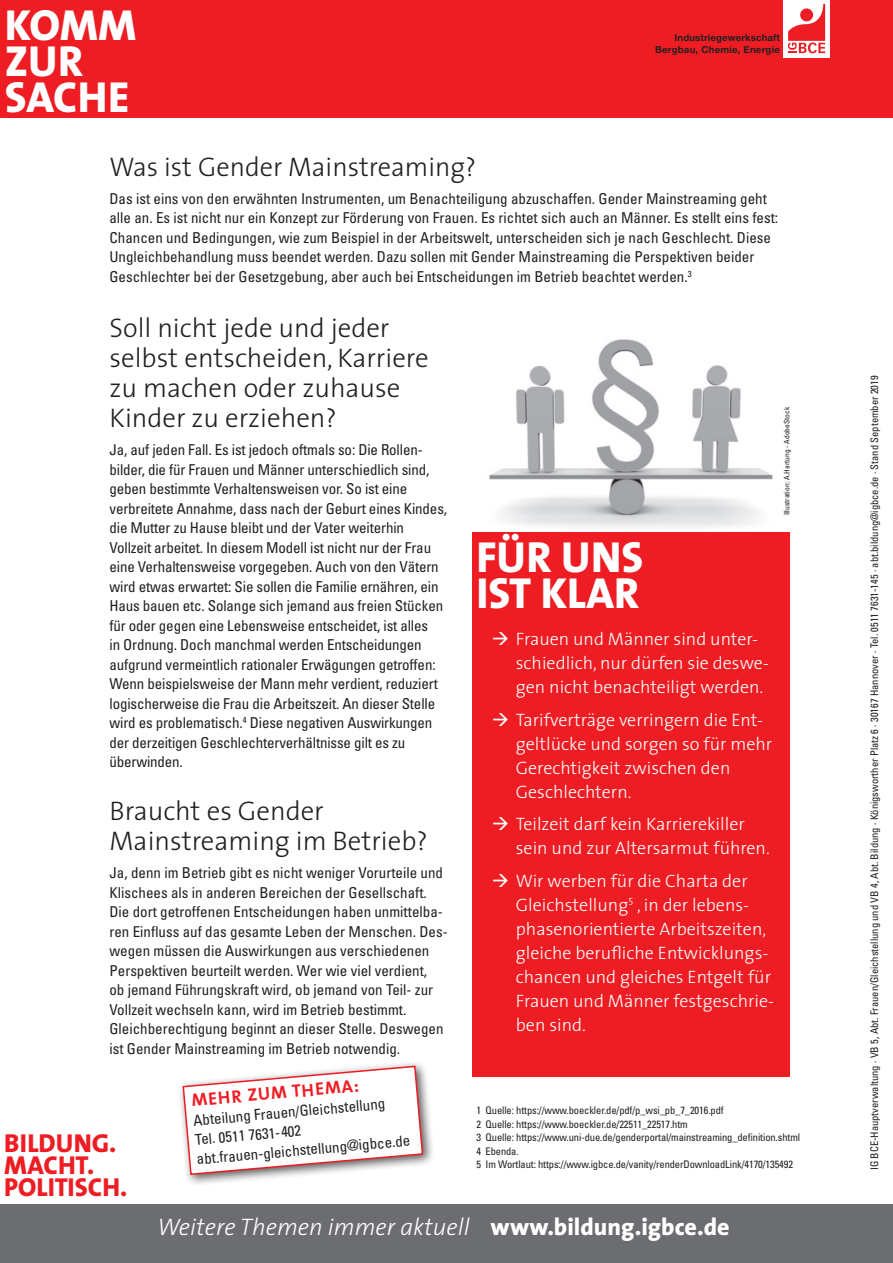
<style>
.page{position:relative;width:893px;height:1263px;background:#fff}
.page>*{position:absolute;margin:0;border:0;box-sizing:border-box;transform-origin:0 0}
.t1{font:800 43.65px/36.3px "The Sans";color:#fff}
.t2{font:300 27px/30px "The Sans";color:#231f20}
.t3{font:800 26.1px/21.9px "The Sans";color:#ee1d23}
.t4{font:italic 300 24px "The Sans";color:#fff}
.t5{font:300 18px/24px "The Sans";color:#fff}
.t6{font:700 18px "The Sans";color:#ee1d23}
.t7{font:condensed 15px/19.5px "Univers";color:#231f20}
.t8{font:condensed 10.5px/13.5px "Univers";letter-spacing:-.01em;color:#231f20}
.t9{font:700 9.6px/12.3px "Helvetica Neue";letter-spacing:.01em;color:#231f20;text-align:right}
.t10{font:condensed 7.5px "Univers";color:#231f20}
.s1{font-weight:800;font-style:normal}
</style>
<div class="page">
<div style="left:472px;top:532px;width:318px;height:545px;background:#ee1d23"></div>
<div style="left:0;top:0;width:893px;height:117px;background:#ee1d23"></div>
<div style="left:784px;top:0;width:46px;height:57px;background:#fff"></div>
<svg style="left:788px;top:4px;width:37px;height:49px"></svg>
<div style="left:800px;top:8px;width:13px;height:13px;background:#ee1d23;border-radius:50%"></div>
<div style="left:177px;top:1060px;width:258px;height:127px;background:#231f20;opacity:.75"></div>
<svg style="left:182px;top:1065px;width:242px;height:111px"></svg>
<div style="left:0;top:1204px;width:893px;height:59px;background:#6c6d70"></div>
<img style="left:489px;top:339px;width:284px;height:189px">
<h1 class="t1" style="left:5px;top:6px;width:133px">KOMM<br>ZUR<br>SACHE</h1>
<p class="t9" style="left:655px;top:31px;width:126px">Industriegewerkschaft<br>Bergbau, Chemie, Energie</p>
<h2 class="t2" style="left:109px;top:151px;width:368px">Was ist Gender Mainstreaming?</h2>
<p class="t7" style="left:109px;top:188px;width:670px">Das ist eins von den erwähnten Instrumenten, um Benachteiligung abzuschaffen. Gender Mainstreaming geht alle an. Es ist nicht nur ein Konzept zur Förderung von Frauen. Es richtet sich auch an Männer. Es stellt eins fest:<br>Chancen und Bedingungen, wie zum Beispiel in der Arbeitswelt, unterscheiden sich je nach Geschlecht. Diese Ungleichbehandlung muss beendet werden. Dazu sollen mit Gender Mainstreaming die Perspektiven beider Geschlechter bei der Gesetzgebung, aber auch bei Entscheidungen im Betrieb beachtet werden.<sup>3</sup></p>
<h2 class="t2" style="left:109px;top:312px;width:321px">Soll nicht jede und jeder selbst entscheiden, Karriere zu machen oder zuhause<br>Kinder zu erziehen?</h2>
<p class="t7" style="left:109px;top:440px;width:339px">Ja, auf jeden Fall. Es ist jedoch oftmals so: Die Rollen&shy;bilder, die für Frauen und Männer unterschiedlich sind, geben bestimmte Verhaltensweisen vor. So ist eine verbreitete Annahme, dass nach der Geburt eines Kindes, die Mutter zu Hause bleibt und der Vater weiterhin Vollzeit arbeitet. In diesem Modell ist nicht nur der Frau eine Verhaltensweise vorgegeben. Auch von den Vätern wird etwas erwartet: Sie sollen die Familie ernähren, ein Haus bauen etc. Solange sich jemand aus freien Stücken für oder gegen eine Lebensweise entscheidet, ist alles<br>in Ordnung. Doch manchmal werden Entscheidungen aufgrund vermeintlich rationaler Erwägungen getroffen:<br>Wenn beispielsweise der Mann mehr verdient, reduziert logischerweise die Frau die Arbeitszeit. An dieser Stelle wird es problematisch.<sup>4</sup> Diese negativen Auswirkungen der derzeitigen Geschlechterverhältnisse gilt es zu überwinden.</p>
<p class="t10" style="left:782px;top:515px;width:110px;rotate:-90deg">Illustration: A.Hartung - AdobeStock</p>
<h1 class="t1" style="left:477px;top:538px;width:168px">FÜR UNS<br>IST KLAR</h1>
<p class="t5" style="left:516px;top:627px;width:255px;text-indent:-24px">→ Frauen und Männer sind unter&shy;schiedlich, nur dürfen sie deswe&shy;gen nicht benachteiligt werden.</p>
<p class="t5" style="left:516px;top:707px;width:258px;text-indent:-24px">→ Tarifverträge verringern die Ent&shy;geltlücke und sorgen so für mehr<br>Gerechtigkeit zwischen den<br>Geschlechtern.</p>
<p class="t5" style="left:516px;top:812px;width:255px;text-indent:-24px">→ Teilzeit darf kein Karrierekiller sein und zur Altersarmut führen.</p>
<p class="t5" style="left:516px;top:868px;width:260px;text-indent:-24px">→ Wir werben für die Charta der<br>Gleichstellung<sup>5</sup> , in der lebens&shy;phasenorientierte Arbeitszeiten, gleiche berufliche Entwicklungs&shy;chancen und gleiches Entgelt für<br>Frauen und Männer festgeschrie&shy;ben sind.</p>
<h2 class="t2" style="left:109px;top:795px;width:320px">Braucht es Gender<br>Mainstreaming im Betrieb?</h2>
<p class="t7" style="left:109px;top:862px;width:340px">Ja, denn im Betrieb gibt es nicht weniger Vorurteile und Klischees als in anderen Bereichen der Gesellschaft.<br>Die dort getroffenen Entscheidungen haben unmittelba&shy;ren Einfluss auf das gesamte Leben der Menschen. Des&shy;wegen müssen die Auswirkungen aus verschiedenen Perspektiven beurteilt werden. Wer wie viel verdient,<br>ob jemand Führungskraft wird, ob jemand von Teil- zur Vollzeit wechseln kann, wird im Betrieb bestimmt.<br>Gleichberechtigung beginnt an dieser Stelle. Deswegen ist Gender Mainstreaming im Betrieb notwendig.</p>
<p class="t6" style="left:190px;top:1085px;width:169px;rotate:-5deg">MEHR ZUM THEMA:</p>
<p class="t7" style="left:192px;top:1110px;width:216px;rotate:-5deg">Abteilung Frauen/Gleichstellung<br>Tel. 0511 7631-402 abt.frauen-gleichstellung@igbce.de</p>
<p class="t8" style="left:477px;top:1103px;width:325px">1 Quelle: https://www.boeckler.de/pdf/p_wsi_pb_7_2016.pdf<br>2 Quelle: https://www.boeckler.de/22511_22517.htm<br>3 Quelle: https://www.uni-due.de/genderportal/mainstreaming_definition.shtml 4 Ebenda.<br>5 Im Wortlaut: https://www.igbce.de/vanity/renderDownloadLink/4170/135492</p>
<h3 class="t3" style="left:4px;top:1132px;width:125px">BILDUNG.<br>MACHT.<br>POLITISCH.</h3>
<h3 class="t4" style="left:157px;top:1207px;width:574px">Weitere Themen immer aktuell <span class="s1">www.bildung.igbce.de</span></h3>
<p class="t8" style="left:867px;top:1170px;width:796px;rotate:-90deg">IG BCE-Hauptverwaltung · VB 5, Abt. Frauen/Gleichstellung und VB 4, Abt. Bildung · Königsworther Platz 6 · 30167 Hannover · Tel. 0511 7631-145 · abt.bildung@igbce.de · Stand September 2019</p>
</div>
